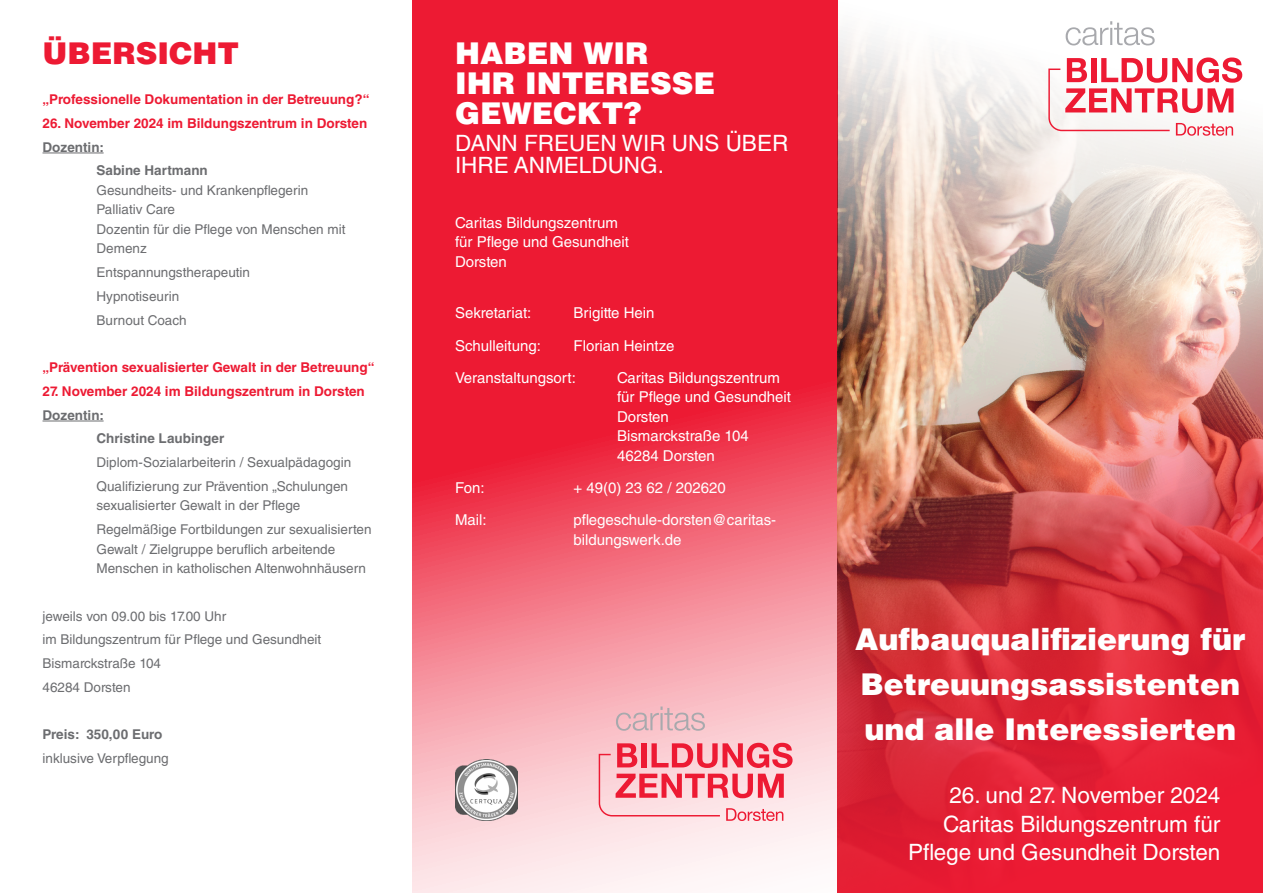
<style>
.page{position:relative;width:1263px;height:893px;background:#fff}
.page>*{position:absolute;margin:0;border:0;box-sizing:border-box;transform-origin:0 0}
.t1{font:900 30px/30px "Helvetica LT Std";color:#fff}
.t2{font:900 30px "Helvetica LT Std";color:#ed1a33}
.t3{font:22.5px/28.5px "Helvetica LT Std";color:#fff;text-align:right}
.t4{font:15px/19.5px "Helvetica LT Std";color:#fff}
.t5{font:13.5px/19.5px "Helvetica LT Std";color:#6c6d70}
.t6{font:700 13.5px "Helvetica LT Std";color:#ed1a33}
.t7{font:700 13.5px "Helvetica LT Std";color:#6c6d70}
.s1{font-weight:700}
</style>
<div class="page">
<svg style="left:412px;top:0;width:426px;height:893px;background:#f15467"></svg>
<img style="left:838px;top:30px;width:425px;height:214px">
<img style="left:838px;top:244px;width:425px;height:649px">
<svg style="left:1066px;top:21px;width:89px;height:24px"></svg>
<svg style="left:1048px;top:57px;width:194px;height:79px"></svg>
<hr style="left:43px;top:153px;width:61px;height:1px;background:#6c6d70">
<hr style="left:43px;top:421px;width:61px;height:1px;background:#6c6d70">
<img style="left:455px;top:759px;width:62px;height:62px">
<svg style="left:616px;top:706px;width:89px;height:25px;background:#e5b9bf"></svg>
<svg style="left:599px;top:743px;width:193px;height:78px;background:#f69da8"></svg>
<p class="t2" style="left:43px;top:34px;width:198px">ÜBERSICHT</p>
<p class="t6" style="left:43px;top:91px;width:328px">„Professionelle Dokumentation in der Betreuung?“</p>
<p class="t6" style="left:43px;top:115px;width:326px">26. November 2024 im Bildungszentrum in Dorsten</p>
<p class="t7" style="left:43px;top:139px;width:63px">Dozentin:</p>
<p class="t5" style="left:97px;top:161px;width:250px"><span class="s1">Sabine Hartmann<br></span>Gesundheits- und Krankenpflegerin<br>Palliativ Care<br>Dozentin für die Pflege von Menschen mit<br>Demenz</p>
<p class="t5" style="left:97px;top:263px;width:155px">Entspannungstherapeutin</p>
<p class="t5" style="left:97px;top:286px;width:84px">Hypnotiseurin</p>
<p class="t5" style="left:97px;top:310px;width:92px">Burnout Coach</p>
<p class="t6" style="left:43px;top:359px;width:333px">„Prävention sexualisierter Gewalt in der Betreuung“</p>
<p class="t6" style="left:43px;top:383px;width:324px">27. November 2024 im Bildungszentrum in Dorsten</p>
<p class="t7" style="left:43px;top:407px;width:63px">Dozentin:</p>
<p class="t7" style="left:97px;top:430px;width:129px">Christine Laubinger</p>
<p class="t5" style="left:97px;top:453px;width:256px">Diplom-Sozialarbeiterin / Sexualpädagogin</p>
<p class="t5" style="left:97px;top:476px;width:253px">Qualifizierung zur Prävention „Schulungen sexualisierter Gewalt in der Pflege</p>
<p class="t5" style="left:97px;top:520px;width:277px">Regelmäßige Fortbildungen zur sexualisierten<br>Gewalt / Zielgruppe beruflich arbeitende<br>Menschen in katholischen Altenwohnhäusern</p>
<p class="t5" style="left:43px;top:606px;width:185px">jeweils von 09.00 bis 17.00 Uhr</p>
<p class="t5" style="left:43px;top:630px;width:280px">im Bildungszentrum für Pflege und Gesundheit</p>
<p class="t5" style="left:43px;top:654px;width:120px">Bismarckstraße 104</p>
<p class="t5" style="left:43px;top:677px;width:90px">46284 Dorsten</p>
<p class="t7" style="left:43px;top:726px;width:122px">Preis: 350,00 Euro</p>
<p class="t5" style="left:43px;top:749px;width:128px">inklusive Verpflegung</p>
<p class="t1" style="left:455px;top:38px;width:261px">HABEN WIR<br>IHR INTERESSE<br>GEWECKT?</p>
<p class="t3" style="left:455px;top:132px;width:335px;line-height:22.5px;text-align:left">DANN FREUEN WIR UNS ÜBER<br>IHRE ANMELDUNG.</p>
<p class="t4" style="left:455px;top:213px;width:175px">Caritas Bildungszentrum für Pflege und Gesundheit<br>Dorsten</p>
<p class="t4" style="left:455px;top:303px;width:78px">Sekretariat:</p>
<p class="t4" style="left:573px;top:303px;width:83px">Brigitte Hein</p>
<p class="t4" style="left:455px;top:336px;width:87px">Schulleitung:</p>
<p class="t4" style="left:573px;top:336px;width:102px">Florian Heintze</p>
<p class="t4" style="left:455px;top:368px;width:122px">Veranstaltungsort:</p>
<p class="t4" style="left:617px;top:368px;width:175px">Caritas Bildungszentrum für Pflege und Gesundheit<br>Dorsten<br>Bismarckstraße 104<br>46284 Dorsten</p>
<p class="t4" style="left:455px;top:478px;width:31px">Fon:</p>
<p class="t4" style="left:573px;top:478px;width:154px">+ 49(0) 23 62 / 202620</p>
<p class="t4" style="left:455px;top:510px;width:33px">Mail:</p>
<p class="t4" style="left:573px;top:510px;width:204px">pflegeschule-dorsten@caritas&shy;bildungswerk.de</p>
<p class="t1" style="left:855px;top:624px;width:392px">Aufbauqualifizierung für</p>
<p class="t1" style="left:860px;top:669px;width:381px">Betreuungsassistenten</p>
<p class="t1" style="left:864px;top:714px;width:373px">und alle Interessierten</p>
<p class="t3" style="left:908px;top:781px;width:314px">26. und 27. November 2024<br>Caritas Bildungszentrum für<br>Pflege und Gesundheit Dorsten</p>
</div>
